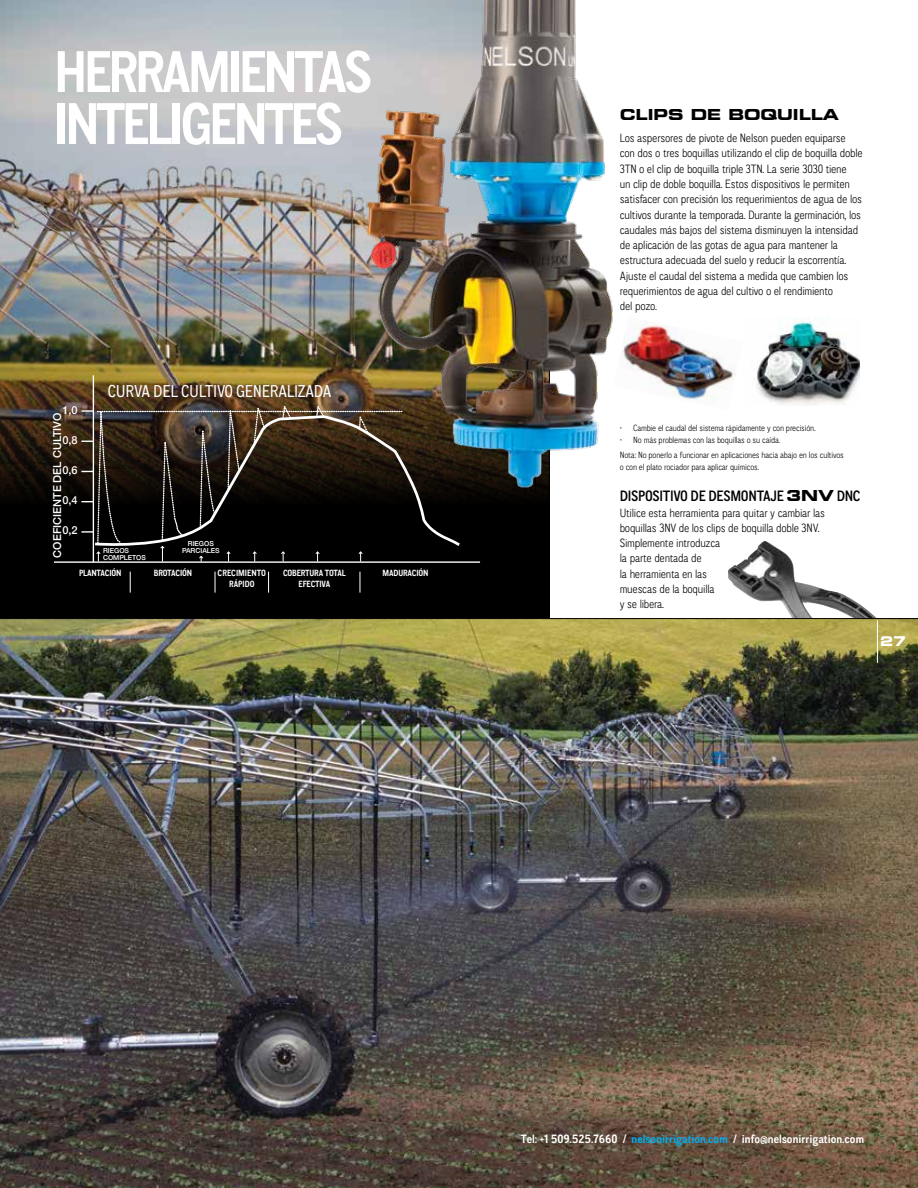
<style>
.page{position:relative;width:918px;height:1188px;background:#fff}
.page>*{position:absolute;margin:0;border:0;box-sizing:border-box;transform-origin:0 0}
.t1{font:700 58.8px/52.1px "CA Normal";letter-spacing:-.06em;color:#fff}
.t2{font:17.1px "CA Normal";letter-spacing:-.02em;color:#fff}
.t3{font:500 15px "CA Normal";letter-spacing:-.02em;color:#000}
.t4{font:700 expanded 15px "Square 721 BT";color:#000}
.t5{font:700 expanded 13.35px "Square 721 BT";color:#fff}
.t6{font:300 12px/15.3px "CA Normal";letter-spacing:-.02em;color:#000}
.t7{font:700 12px "CA Normal";color:#fff}
.t8{font:500 10.95px "Helvetica Neue LT";color:#fff}
.t9{font:300 9px/15px "CA Normal";letter-spacing:-.02em;color:#000}
.t10{font:700 9px/10.9px "CA Normal";letter-spacing:-.02em;color:#fff;text-align:center}
.t11{font:700 9px/10.9px "CA Normal";color:#fff;text-align:center}
.t12{font:500 6.9px "Helvetica Neue LT";color:#fff}
.s1{font-family:"Square 721 BT";font-weight:700;font-stretch:expanded}
.s2{color:#00aeef}
</style>
<div class="page">
<img style="left:0;top:0;width:318px;height:378px">
<img style="left:728px;top:541px;width:148px;height:77px">
<img style="left:671px;top:327px;width:65px;height:74px">
<img style="left:754px;top:318px;width:105px;height:87px">
<svg style="left:0;top:378px;width:549px;height:240px;fill:#000"></svg>
<hr style="left:54px;top:561px;width:40px;height:2px;background:#fff">
<svg style="left:92px;top:374px;width:389px;height:190px"></svg>
<svg style="left:81px;top:392px;width:321px;height:170px"></svg>
<svg style="left:130px;top:572px;width:1px;height:21px"></svg>
<svg style="left:215px;top:572px;width:1px;height:21px"></svg>
<svg style="left:268px;top:572px;width:1px;height:21px"></svg>
<svg style="left:360px;top:572px;width:1px;height:21px"></svg>
<hr style="left:549px;top:0;width:1px;height:618px;background:#000">
<img style="left:318px;top:0;width:353px;height:510px">
<img style="left:0;top:619px;width:918px;height:569px">
<hr style="left:877px;top:620px;width:1px;height:43px;background:#fff">
<hr style="left:0;top:618px;width:918px;height:1px;background:#000">
<h1 class="t1" style="left:54px;top:45px;width:320px">HERRAMIENTAS<br>INTELIGENTES</h1>
<p class="t8" style="left:62px;top:404px;width:17px">1,0</p>
<p class="t8" style="left:51px;top:558px;width:147px;rotate:-90deg">COEFICIENTE DEL CULTIVO</p>
<p class="t8" style="left:62px;top:434px;width:17px">0,8</p>
<p class="t8" style="left:62px;top:464px;width:17px">0,6</p>
<p class="t8" style="left:62px;top:494px;width:17px">0,4</p>
<p class="t8" style="left:62px;top:524px;width:17px">0,2</p>
<h2 class="t2" style="left:108px;top:380px;width:225px">CURVA DEL CULTIVO GENERALIZADA</h2>
<p class="t12" style="left:188px;top:540px;width:27px">RIEGOS</p>
<p class="t12" style="left:103px;top:546px;width:27px">RIEGOS</p>
<p class="t12" style="left:182px;top:547px;width:39px">PARCIALES</p>
<p class="t12" style="left:103px;top:553px;width:44px">COMPLETOS</p>
<p class="t10" style="left:79px;top:567px;width:44px">PLANTACIÓN</p>
<p class="t10" style="left:154px;top:567px;width:40px">BROTACIÓN</p>
<p class="t11" style="left:218px;top:567px;width:50px">CRECIMIENTO<br>RÁPIDO</p>
<p class="t10" style="left:283px;top:567px;width:64px">COBERTURA TOTAL<br>EFECTIVA</p>
<p class="t10" style="left:383px;top:567px;width:47px">MADURACIÓN</p>
<p class="t4" style="left:620px;top:105px;width:221px">CLIPS DE BOQUILLA</p>
<p class="t6" style="left:620px;top:130px;width:244px">Los aspersores de pivote de Nelson pueden equiparse con dos o tres boquillas utilizando el clip de boquilla doble 3TN o el clip de boquilla triple 3TN. La serie 3030 tiene<br>un clip de doble boquilla. Estos dispositivos le permiten satisfacer con precisión los requerimientos de agua de los cultivos durante la temporada. Durante la germinación, los caudales más bajos del sistema disminuyen la intensidad de aplicación de las gotas de agua para mantener la estructura adecuada del suelo y reducir la escorrentía.<br>Ajuste el caudal del sistema a medida que cambien los requerimientos de agua del cultivo o el rendimiento<br>del pozo.</p>
<p class="t9" style="left:620px;top:420px;width:197px">• Cambie el caudal del sistema rápidamente y con precisión.</p>
<p class="t9" style="left:620px;top:432px;width:226px">• No más problemas con las boquillas o su caída.<br>Nota: No ponerlo a funcionar en aplicaciones hacia abajo en los cultivos</p>
<p class="t9" style="left:620px;top:459px;width:141px">o con el plato rociador para aplicar químicos.</p>
<p class="t3" style="left:620px;top:486px;width:242px">DISPOSITIVO DE DESMONTAJE <span class="s1">3NV</span> DNC</p>
<p class="t6" style="left:620px;top:505px;width:207px">Utilice esta herramienta para quitar y cambiar las boquillas 3NV de los clips de boquilla doble 3NV.<br>Simplemente introduzca<br>la parte dentada de<br>la herramienta en las<br>muescas de la boquilla<br>y se libera.</p>
<p class="t5" style="left:880px;top:634px;width:28px">27</p>
<p class="t7" style="left:521px;top:1131px;width:345px">Tel: +1 509.525.7660 / <span class="s2">nelsonirrigation.com</span> / info@nelsonirrigation.com</p>
</div>
